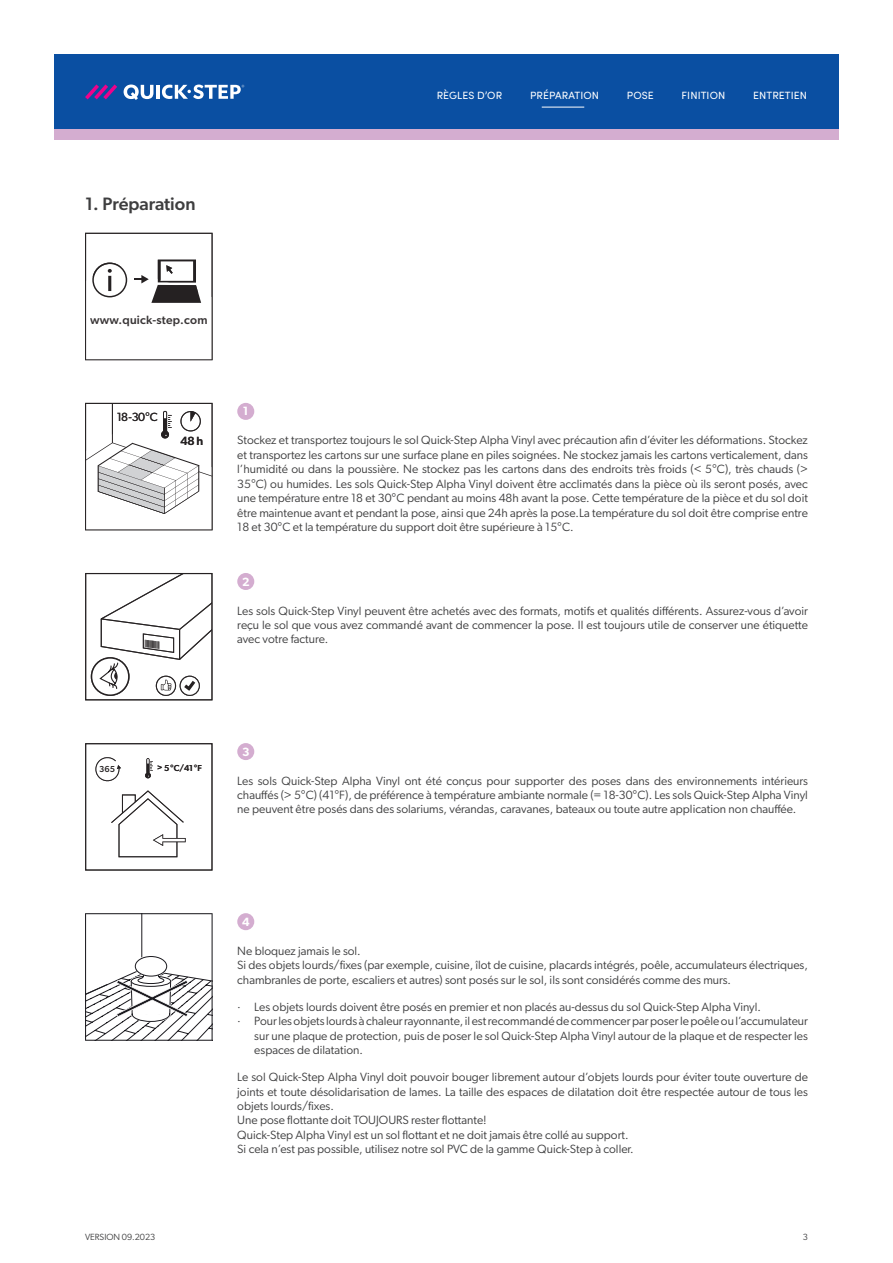
<style>
.page{position:relative;width:893px;height:1263px;background:#fff}
.page>*{position:absolute;margin:0;border:0;box-sizing:border-box;transform-origin:0 0}
.t1{font:500 18px "Gibson";color:#3e3e3f}
.t2{font:12px/14.4px "Gibson";color:#3e3e3f;text-align:justify}
.t3{font:500 12px "Gibson";letter-spacing:.02em;color:#231f20}
.t4{font:600 12px "Gibson";color:#fff}
.t5{font:11.85px "Gibson";color:#231f20}
.t6{font:500 11.85px "Gibson";color:#231f20}
.t7{font:10.5px "Sofia Pro";letter-spacing:.01em;color:#fff}
.t8{font:9px "Gibson";color:#3e3e3f}
.t9{font:500 8.7px "Gibson";color:#231f20}
.s1{font-weight:600;font-size:7.65px}
</style>
<div class="page">
<div style="left:54px;top:54px;width:785px;height:75px;background:#0a4fa2"></div>
<div style="left:54px;top:129px;width:785px;height:11px;background:#d4add0"></div>
<svg style="left:85px;top:84px;width:32px;height:15px"></svg>
<svg style="left:124px;top:85px;width:29px;height:15px"></svg>
<hr style="left:156px;top:85px;width:4px;height:14px;background:#fff">
<svg style="left:162px;top:85px;width:82px;height:14px"></svg>
<svg style="left:85px;top:233px;width:128px;height:127px"></svg>
<div style="left:92px;top:263px;width:35px;height:34px;border:1px solid #231f20;border-radius:50%"></div>
<svg style="left:85px;top:403px;width:128px;height:127px"></svg>
<hr style="left:112px;top:404px;width:1px;height:39px;background:#231f20">
<div style="left:85px;top:573px;width:128px;height:127px;border:1px solid #231f20"></div>
<svg style="left:91px;top:573px;width:121px;height:123px"></svg>
<div style="left:85px;top:743px;width:128px;height:127px;border:1px solid #231f20"></div>
<svg style="left:95px;top:757px;width:26px;height:25px"></svg>
<svg style="left:145px;top:758px;width:8px;height:20px"></svg>
<svg style="left:111px;top:790px;width:75px;height:67px"></svg>
<div style="left:237px;top:403px;width:17px;height:17px;background:#d4add0;border-radius:50%"></div>
<div style="left:237px;top:573px;width:17px;height:17px;background:#d4add0;border-radius:50%"></div>
<div style="left:237px;top:743px;width:17px;height:17px;background:#d4add0;border-radius:50%"></div>
<div style="left:237px;top:913px;width:17px;height:17px;background:#d4add0;border-radius:50%"></div>
<svg style="left:85px;top:913px;width:128px;height:128px"></svg>
<hr style="left:542px;top:107px;width:42px;height:1px;background:#fff">
<h1 class="t1" style="left:85px;top:193px;width:112px">1. Préparation</h1>
<p class="t7" style="left:437px;top:87px;width:67px">RÈGLES D’OR</p>
<p class="t7" style="left:530px;top:87px;width:71px">PRÉPARATION</p>
<p class="t7" style="left:627px;top:87px;width:28px">POSE</p>
<p class="t7" style="left:682px;top:87px;width:45px">FINITION</p>
<p class="t7" style="left:753px;top:87px;width:56px">ENTRETIEN</p>
<p class="t3" style="left:90px;top:313px;width:119px">www.quick-step.com</p>
<p class="t5" style="left:117px;top:410px;width:43px">18-30°C</p>
<p class="t6" style="left:180px;top:434px;width:24px">48 h</p>
<p class="t4" style="left:243px;top:404px;width:7px">1</p>
<p class="t2" style="left:237px;top:433px;width:572px">Stockez et transportez toujours le sol Quick-Step Alpha Vinyl avec précaution afin d’éviter les déformations. Stockez et transportez les cartons sur une surface plane en piles soignées. Ne stockez jamais les cartons verticalement, dans l’humidité ou dans la poussière. Ne stockez pas les cartons dans des endroits très froids (&lt; 5°C), très chauds (&gt; 35°C) ou humides. Les sols Quick-Step Alpha Vinyl doivent être acclimatés dans la pièce où ils seront posés, avec une température entre 18 et 30°C pendant au moins 48h avant la pose. Cette température de la pièce et du sol doit être maintenue avant et pendant la pose, ainsi que 24h après la pose.La température du sol doit être comprise entre 18 et 30°C et la température du support doit être supérieure à 15°C.</p>
<p class="t4" style="left:242px;top:574px;width:9px">2</p>
<p class="t2" style="left:237px;top:603px;width:572px">Les sols Quick-Step Vinyl peuvent être achetés avec des formats, motifs et qualités différents. Assurez-vous d’avoir reçu le sol que vous avez commandé avant de commencer la pose. Il est toujours utile de conserver une étiquette avec votre facture.</p>
<p class="t9" style="left:99px;top:764px;width:17px">365</p>
<p class="t9" style="left:157px;top:762px;width:46px"><span class="s1">&gt;</span> 5°C/41°F</p>
<p class="t4" style="left:242px;top:744px;width:9px">3</p>
<p class="t2" style="left:237px;top:773px;width:572px">Les sols Quick-Step Alpha Vinyl ont été conçus pour supporter des poses dans des environnements intérieurs chauffés (&gt; 5°C) (41°F), de préférence à température ambiante normale (= 18-30°C). Les sols Quick-Step Alpha Vinyl ne peuvent être posés dans des solariums, vérandas, caravanes, bateaux ou toute autre application non chauffée.</p>
<p class="t8" style="left:85px;top:1231px;width:72px">VERSION 09.2023</p>
<p class="t4" style="left:242px;top:914px;width:9px">4</p>
<p class="t2" style="left:237px;top:943px;width:572px;text-align:left">Ne bloquez jamais le sol.<br>Si des objets lourds/fixes (par exemple, cuisine, îlot de cuisine, placards intégrés, poêle, accumulateurs électriques, chambranles de porte, escaliers et autres) sont posés sur le sol, ils sont considérés comme des murs.</p>
<p class="t2" style="left:237px;top:999px;width:525px">· Les objets lourds doivent être posés en premier et non placés au-dessus du sol Quick-Step Alpha Vinyl.</p>
<p class="t2" style="left:237px;top:1014px;width:572px">· Pour les objets lourds à chaleur rayonnante, il est recommandé de commencer par poser le poêle ou l’accumulateur</p>
<p class="t2" style="left:254px;top:1028px;width:555px">sur une plaque de protection, puis de poser le sol Quick-Step Alpha Vinyl autour de la plaque et de respecter les</p>
<p class="t2" style="left:254px;top:1042px;width:110px">espaces de dilatation.</p>
<p class="t2" style="left:237px;top:1069px;width:572px;text-align:left">Le sol Quick-Step Alpha Vinyl doit pouvoir bouger librement autour d’objets lourds pour éviter toute ouverture de joints et toute désolidarisation de lames. La taille des espaces de dilatation doit être respectée autour de tous les objets lourds/fixes.<br>Une pose flottante doit TOUJOURS rester flottante!<br>Quick-Step Alpha Vinyl est un sol flottant et ne doit jamais être collé au support.<br>Si cela n’est pas possible, utilisez notre sol PVC de la gamme Quick-Step à coller.</p>
<p class="t8" style="left:803px;top:1231px;width:7px">3</p>
</div>
